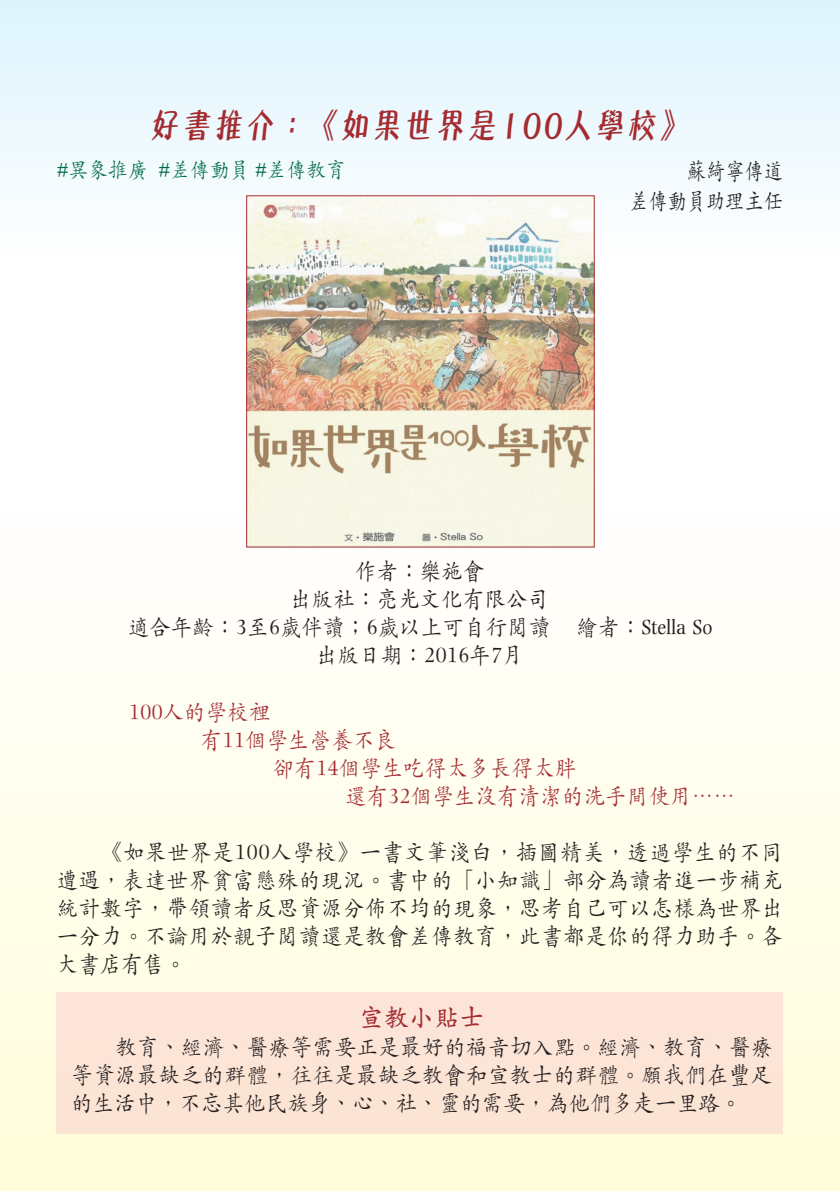
<style>
.page{position:relative;width:840px;height:1191px;background:#fff}
.page>*{position:absolute;margin:0;border:0;box-sizing:border-box;transform-origin:0 0}
.t1{font:700 36px "M Marker HK";letter-spacing:.1em;color:#a42c31;scale:.8 1}
.t2{font:600 28px "M Kai HK";color:#a42c31;scale:.9 1}
.t3{font:500 24px/28px "M Kai HK";color:#231f20;text-align:justify;scale:.9 1}
.t4{font:500 24px "M Kai HK";color:#a42c31;scale:.9 1}
.t5{font:500 24px "M Kai HK";color:#231f20;scale:.8 1}
.t6{font:500 22px "M Kai HK";color:#016c44;scale:.9 1}
</style>
<div class="page">
<div style="left:0;top:0;width:839px;height:283px;background:linear-gradient(to bottom,#ddf4fd,#fffefd)"></div>
<div style="left:0;top:445px;width:839px;height:746px;background:linear-gradient(to bottom,#fefeff,#fffdda)"></div>
<img style="left:248px;top:197px;width:344px;height:348px">
<div style="left:57px;top:992px;width:725px;height:142px;background:#fce4d6"></div>
<p class="t1" style="left:151px;top:100px;width:672px">好書推介：《如果世界是100人學校》</p>
<p class="t6" style="left:57px;top:155px;width:323px">#異象推廣 #差傳動員 #差傳教育</p>
<p class="t5" style="left:686px;top:154px;width:121px">蘇綺寧傳道</p>
<p class="t5" style="left:629px;top:184px;width:194px">差傳動員助理主任</p>
<p class="t3" style="left:355px;top:556px;width:146px">作者：樂施會</p>
<p class="t3" style="left:290px;top:584px;width:289px">出版社：亮光文化有限公司</p>
<p class="t3" style="left:128px;top:612px;width:650px">適合年齡：3至6歲伴讀；6歲以上可自行閱讀 繪者：Stella So</p>
<p class="t3" style="left:316px;top:640px;width:232px">出版日期：2016年7月</p>
<p class="t4" style="left:129px;top:695px;width:159px">100人的學校裡</p>
<p class="t4" style="left:201px;top:723px;width:219px">有11個學生營養不良</p>
<p class="t4" style="left:273px;top:751px;width:339px">卻有14個學生吃得太多長得太胖</p>
<p class="t4" style="left:345px;top:779px;width:435px">還有32個學生沒有清潔的洗手間使用……</p>
<p class="t3" style="left:57px;top:836px;width:808px;text-indent:44px">《如果世界是100人學校》一書文筆淺白，插圖精美，透過學生的不同遭遇，表達世界貧富懸殊的現況。書中的「小知識」部分為讀者進一步補充統計數字，帶領讀者反思資源分佈不均的現象，思考自己可以怎樣為世界出一分力。不論用於親子閱讀還是教會差傳教育，此書都是你的得力助手。各大書店有售。</p>
<p class="t2" style="left:359px;top:997px;width:141px">宣教小貼士</p>
<p class="t3" style="left:71px;top:1031px;width:780px;text-indent:44px">教育、經濟、醫療等需要正是最好的福音切入點。經濟、教育、醫療等資源最缺乏的群體，往往是最缺乏教會和宣教士的群體。願我們在豐足的生活中，不忘其他民族身、心、社、靈的需要，為他們多走一里路。</p>
</div>
